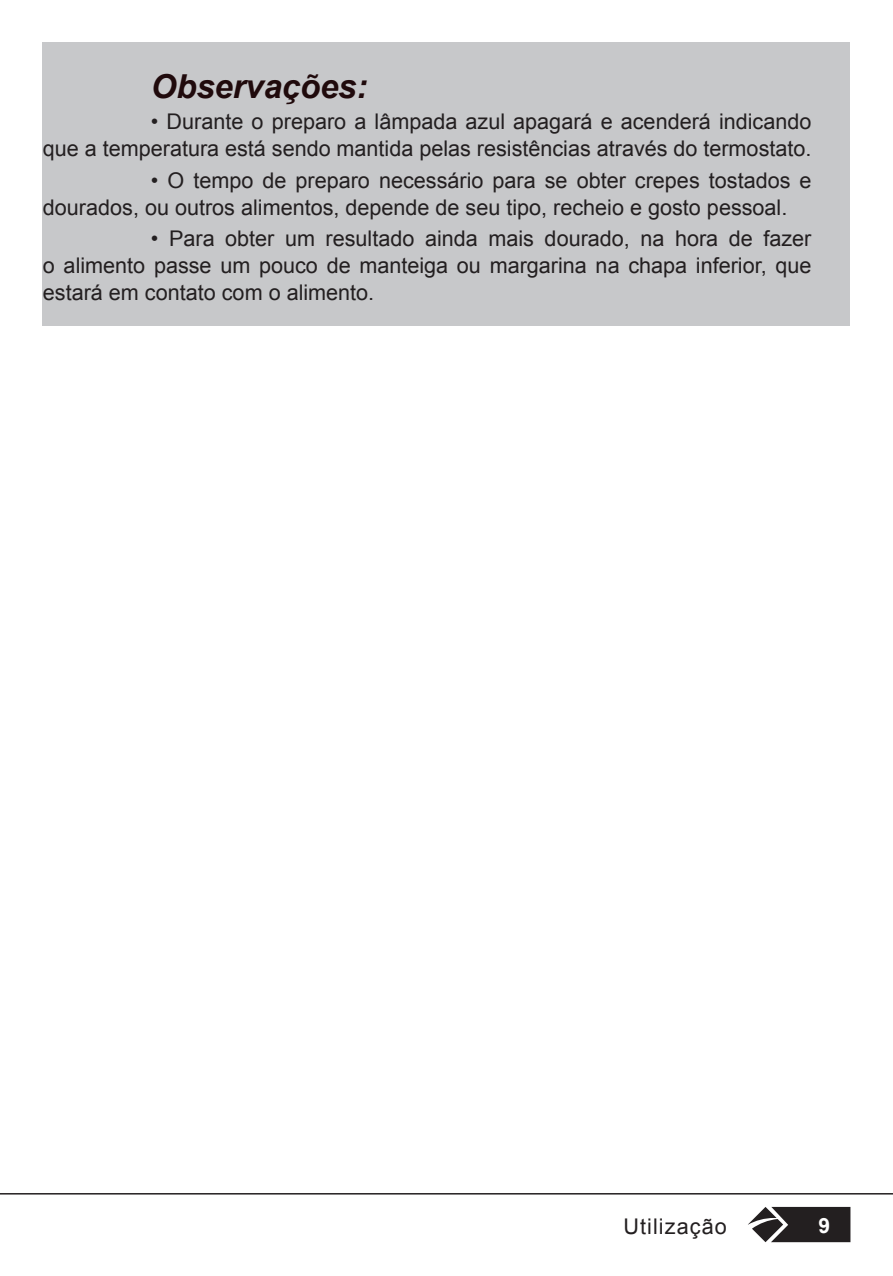
<style>
.page{position:relative;width:893px;height:1276px;background:#fff}
.page>*{position:absolute;margin:0;border:0;box-sizing:border-box;transform-origin:0 0}
.t1{font:italic 700 33px "Arial";letter-spacing:-.005em;color:#200a0c}
.t2{font:21.6px/27px "Arial";color:#231f20;text-align:right}
.t3{font:21.6px "Arial";letter-spacing:.05em;color:#231f20}
.t4{font:700 21px "Arial";color:#fff}
</style>
<div class="page">
<svg style="left:748px;top:1206px;width:102px;height:36px;background:#4b4849"></svg>
<hr style="left:0;top:1193px;width:893px;height:1px;background:#231f20">
<div style="left:43px;top:43px;width:807px;height:283px;background:#c7c8ca"></div>
<p class="t1" style="left:151px;top:65px;width:218px">Observações:</p>
<p class="t2" style="left:43px;top:109px;width:770px">• Durante o preparo a lâmpada azul apagará e acenderá indicando<br>que a temperatura está sendo mantida pelas resistências através do termostato.</p>
<p class="t2" style="left:43px;top:167px;width:770px;text-align:left;text-indent:108px">• O tempo de preparo necessário para se obter crepes tostados e dourados, ou outros alimentos, depende de seu tipo, recheio e gosto pessoal.</p>
<p class="t2" style="left:43px;top:225px;width:770px;text-align:justify;text-indent:108px">• Para obter um resultado ainda mais dourado, na hora de fazer o alimento passe um pouco de manteiga ou margarina na chapa inferior, que estará em contato com o alimento.</p>
<p class="t3" style="left:623px;top:1212px;width:105px">Utilização</p>
<p class="t4" style="left:818px;top:1212px;width:13px">9</p>
</div>
